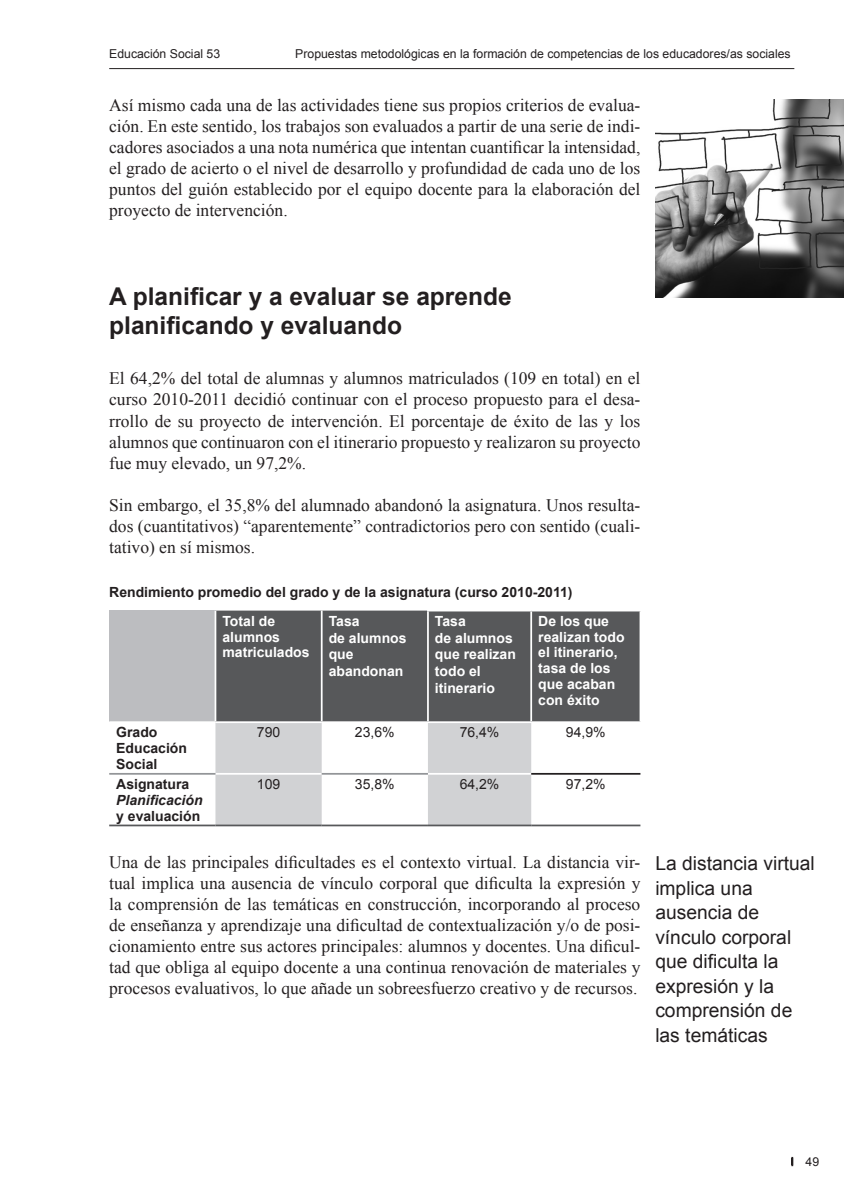
<style>
.page{position:relative;width:844px;height:1191px;background:#fff}
.page>*{position:absolute;margin:0;border:0;box-sizing:border-box;transform-origin:0 0}
.Subtitol_1{font:700 24.5px/29.4px "Arial";color:#231f20}
.Lids{font:19.25px/24.5px "Arial";color:#231f20}
.Cos_de_text{font:17.5px/21px "Times New Roman";color:#231f20;text-align:justify}
.t1{font:15.75px "Arial";color:#231f20}
.text_general{font:700 14px/15.8px "Arial";color:#fff}
.t2{font:700 14px/15.8px "Arial";color:#231f20}
.t3{font:14px "Arial";color:#231f20}
.t4{font:12.25px "Arial";color:#231f20}
.s1{font-style:italic}
</style>
<div class="page">
<svg style="left:791px;top:1157px;width:2px;height:8px"></svg>
<hr style="left:109px;top:68px;width:685px;height:1px;background:#231f20">
<img style="left:655px;top:99px;width:188px;height:199px">
<div style="left:109px;top:610px;width:106px;height:112px;background:#bcbdc0"></div>
<div style="left:216px;top:610px;width:423px;height:111px;background:#57585a"></div>
<svg style="left:109px;top:723px;width:531px;height:101px"></svg>
<svg style="left:215px;top:723px;width:316px;height:101px"></svg>
<hr style="left:109px;top:721px;width:106px;height:2px;background:#fff">
<hr style="left:215px;top:773px;width:106px;height:1px;background:#fff">
<hr style="left:428px;top:773px;width:103px;height:1px;background:#fff">
<hr style="left:214px;top:610px;width:2px;height:111px;background:#fff">
<hr style="left:321px;top:610px;width:1px;height:111px;background:#fff">
<hr style="left:109px;top:773px;width:106px;height:1px;background:#939598">
<hr style="left:321px;top:773px;width:107px;height:1px;background:#939598">
<hr style="left:109px;top:824px;width:106px;height:2px;background:#57585a">
<hr style="left:215px;top:824px;width:106px;height:2px;background:#57585a">
<hr style="left:321px;top:824px;width:107px;height:2px;background:#57585a">
<hr style="left:428px;top:824px;width:103px;height:2px;background:#57585a">
<hr style="left:531px;top:824px;width:109px;height:2px;background:#57585a">
<hr style="left:531px;top:773px;width:109px;height:1px;background:#231f20">
<hr style="left:427px;top:609px;width:104px;height:2px;background:#fff">
<hr style="left:427px;top:611px;width:1px;height:110px;background:#fff">
<hr style="left:531px;top:609px;width:110px;height:2px;background:#fff">
<hr style="left:530px;top:611px;width:2px;height:110px;background:#fff">
<p class="t4" style="left:109px;top:45px;width:112px">Educación Social 53</p>
<p class="t4" style="left:295px;top:45px;width:496px">Propuestas metodológicas en la formación de competencias de los educadores/as sociales</p>
<p class="t4" style="left:164px;top:49px;width:112px">Educación Social 53</p>
<p class="t1" style="left:734px;top:45px;width:58px">Editorial</p>
<p class="Cos_de_text" style="left:109px;top:95px;width:532px">Así mismo cada una de las actividades tiene sus propios criterios de evalua&shy;ción. En este sentido, los trabajos son evaluados a partir de una serie de indi&shy;cadores asociados a una nota numérica que intentan cuantificar la intensidad, el grado de acierto o el nivel de desarrollo y profundidad de cada uno de los puntos del guión establecido por el equipo docente para la elaboración del proyecto de intervención.</p>
<p class="Subtitol_1" style="left:109px;top:282px;width:404px">A planificar y a evaluar se aprende planificando y evaluando</p>
<p class="Cos_de_text" style="left:109px;top:368px;width:532px">El 64,2% del total de alumnas y alumnos matriculados (109 en total) en el curso 2010-2011 decidió continuar con el proceso propuesto para el desa&shy;rrollo de su proyecto de intervención. El porcentaje de éxito de las y los alumnos que continuaron con el itinerario propuesto y realizaron su proyecto fue muy elevado, un 97,2%.</p>
<p class="Cos_de_text" style="left:109px;top:494px;width:532px">Sin embargo, el 35,8% del alumnado abandonó la asignatura. Unos resulta&shy;dos (cuantitativos) “aparentemente” contradictorios pero con sentido (cuali&shy;tativo) en sí mismos.</p>
<p class="t2" style="left:109px;top:584px;width:464px">Rendimiento promedio del grado y de la asignatura (curso 2010-2011)</p>
<p class="text_general" style="left:222px;top:613px;width:89px">Total de alumnos matriculados</p>
<p class="text_general" style="left:328px;top:613px;width:32px">Tasa</p>
<p class="text_general" style="left:328px;top:629px;width:79px;line-height:16.8px">de alumnos que abandonan</p>
<p class="text_general" style="left:435px;top:613px;width:32px">Tasa</p>
<p class="text_general" style="left:435px;top:629px;width:82px;line-height:16.8px">de alumnos que realizan todo el itinerario</p>
<p class="text_general" style="left:538px;top:613px;width:88px">De los que realizan todo el itinerario, tasa de los que acaban con éxito</p>
<p class="t2" style="left:116px;top:725px;width:72px">Grado<br>Educación<br>Social</p>
<p class="t3" style="left:257px;top:723px;width:25px">790</p>
<p class="t3" style="left:355px;top:723px;width:41px">23,6%</p>
<p class="t3" style="left:459px;top:723px;width:41px">76,4%</p>
<p class="t3" style="left:566px;top:723px;width:41px">94,9%</p>
<p class="t2" style="left:116px;top:776px;width:88px">Asignatura<br><span class="s1">Planificación </span>y evaluación</p>
<p class="t3" style="left:257px;top:775px;width:25px">109</p>
<p class="t3" style="left:355px;top:775px;width:41px">35,8%</p>
<p class="t3" style="left:459px;top:775px;width:41px">64,2%</p>
<p class="t3" style="left:566px;top:775px;width:41px">97,2%</p>
<p class="Cos_de_text" style="left:109px;top:851px;width:532px">Una de las principales dificultades es el contexto virtual. La distancia vir&shy;tual implica una ausencia de vínculo corporal que dificulta la expresión y la comprensión de las temáticas en construcción, incorporando al proceso de enseñanza y aprendizaje una dificultad de contextualización y/o de posi&shy;cionamiento entre sus actores principales: alumnos y docentes. Una dificul&shy;tad que obliga al equipo docente a una continua renovación de materiales y procesos evaluativos, lo que añade un sobreesfuerzo creativo y de recursos.</p>
<p class="Lids" style="left:655px;top:851px;width:161px">La distancia virtual implica una ausencia de vínculo corporal que dificulta la expresión y la comprensión de las temáticas</p>
<p class="t4" style="left:805px;top:1154px;width:15px">49</p>
</div>
